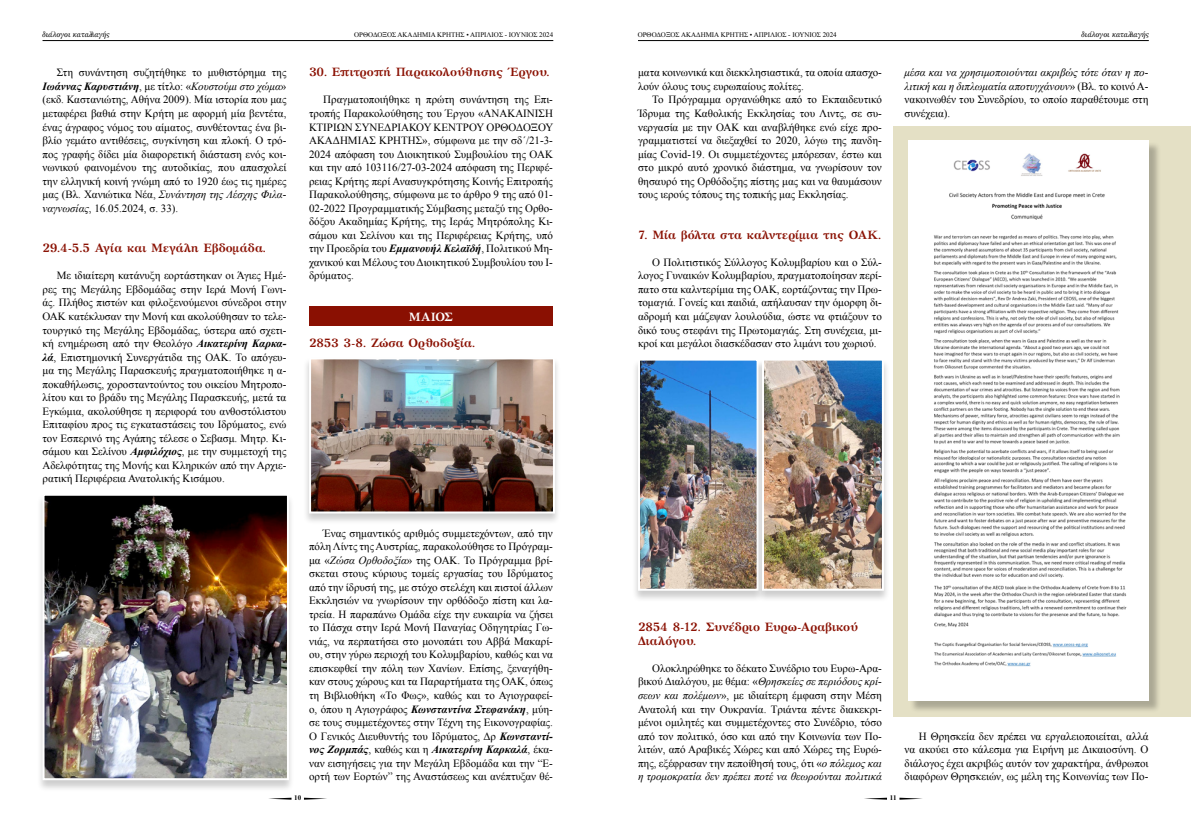
<style>
.page{position:relative;width:1191px;height:823px;background:#fff}
.page>*{position:absolute;margin:0;border:0;box-sizing:border-box;transform-origin:0 0}
.ημερομηνία{font:700 12px/13.5px "GFS Artemisia";color:#8a1002}
.ημερομηνία-2{font:700 12px "GFS Artemisia";letter-spacing:-.01em;color:#fff}
.text{font:11px/13.5px "Times New Roman";color:#000;text-align:justify}
.text-2{font:italic 11px/13.5px "Times New Roman";color:#000;text-align:justify}
.t1{font:8px "GFS Olga";color:#000}
.t2{font:7px "Times New Roman";color:#000}
.t3{font:700 7px "Times New Roman";color:#000}
.s1{font-weight:700;font-style:italic}
.s2{font-style:italic}
.s3{font-style:normal}
</style>
<div class="page">
<svg style="left:304px;top:797px;width:23px;height:2px"></svg>
<svg style="left:269px;top:797px;width:22px;height:2px"></svg>
<svg style="left:899px;top:797px;width:23px;height:2px"></svg>
<svg style="left:864px;top:797px;width:23px;height:2px"></svg>
<hr style="left:43px;top:40px;width:510px;height:1px;background:#000">
<hr style="left:638px;top:40px;width:510px;height:1px;background:#000">
<div style="left:36px;top:493px;width:259px;height:298px;background:#000;opacity:.2"></div>
<img style="left:46px;top:496px;width:240px;height:280px">
<div style="left:43px;top:493px;width:246px;height:286px;border:2px solid #fff"></div>
<div style="left:309px;top:306px;width:244px;height:20px;background:#8a1002"></div>
<div style="left:303px;top:357px;width:258px;height:168px;background:#000;opacity:.2"></div>
<img style="left:312px;top:360px;width:240px;height:150px">
<div style="left:309px;top:357px;width:246px;height:156px;border:2px solid #fff"></div>
<div style="left:632px;top:358px;width:132px;height:244px;background:#000;opacity:.2"></div>
<img style="left:641px;top:361px;width:114px;height:226px">
<div style="left:638px;top:358px;width:120px;height:232px;border:2px solid #fff"></div>
<div style="left:756px;top:358px;width:134px;height:244px;background:#000;opacity:.2"></div>
<img style="left:765px;top:361px;width:116px;height:226px">
<div style="left:762px;top:358px;width:122px;height:232px;border:2px solid #fff"></div>
<div style="left:893px;top:126px;width:298px;height:590px;background:#e4e0c5"></div>
<div style="left:909px;top:141px;width:251px;height:571px;background:#000;opacity:.25"></div>
<img style="left:908px;top:140px;width:240px;height:320px">
<img style="left:908px;top:460px;width:240px;height:240px">
<p class="t1" style="left:42px;top:30px;width:69px">διάλογοι καταλλαγής</p>
<p class="t2" style="left:354px;top:30px;width:201px">OΡΘΟΔΟΞΟΣ ΑΚΑΔΗΜΙΑ ΚΡΗΤΗΣ • ΑΠΡΙΛΙΟΣ - ΙΟΥΝΙΟΣ 2024</p>
<p class="t2" style="left:637px;top:30px;width:201px">OΡΘΟΔΟΞΟΣ ΑΚΑΔΗΜΙΑ ΚΡΗΤΗΣ • ΑΠΡΙΛΙΟΣ - ΙΟΥΝΙΟΣ 2024</p>
<p class="t1" style="left:1081px;top:30px;width:69px">διάλογοι καταλλαγής</p>
<p class="text" style="left:43px;top:66px;width:245px;text-indent:14px">Στη συνάντηση συζητήθηκε το μυθιστόρημα της <span class="s1">Ιωάννας Καρυστιάνη</span>, με τίτλο: «<span class="s2">Κουστούμι στο χώμα</span>» (εκδ. Καστανιώτης, Αθήνα 2009). Μία ιστορία που μας μεταφέρει βαθιά στην Κρήτη με αφορμή μία βεντέτα, ένας άγραφος νόμος του αίματος, συνθέτοντας ένα βι&shy;βλίο γεμάτο αντιθέσεις, συγκίνηση και πλοκή. Ο τρό&shy;πος γραφής δίδει μία διαφορετική διάσταση ενός κοι&shy;νωνικού φαινομένου της αυτοδικίας, που απασχολεί την ελληνική κοινή γνώμη από το 1920 έως τις ημέρες μας (Βλ. Χανιώτικα Νέα, <span class="s2">Συνάντηση της Λέσχης Φιλα&shy;ναγνωσίας</span>, 16.05.2024, σ. 33).</p>
<p class="ημερομηνία" style="left:43px;top:240px;width:225px">29.4-5.5 Αγία και Μεγάλη Εβδομάδα.</p>
<p class="text" style="left:43px;top:268px;width:245px;text-indent:14px">Με ιδιαίτερη κατάνυξη εορτάστηκαν οι Άγιες Ημέ&shy;ρες της Μεγάλης Εβδομάδας στην Ιερά Μονή Γωνι&shy;άς. Πλήθος πιστών και φιλοξενούμενοι σύνεδροι στην ΟΑΚ κατέκλυσαν την Μονή και ακολούθησαν το τελε&shy;τουργικό της Μεγάλης Εβδομάδας, ύστερα από σχετι&shy;κή ενημέρωση από την Θεολόγο <span class="s1">Αικατερίνη Καρκα&shy;λά</span>, Επιστημονική Συνεργάτιδα της ΟΑΚ. Το απόγευ&shy;μα της Μεγάλης Παρασκευής πραγματοποιήθηκε η α&shy;ποκαθήλωσις, χοροσταντούντος του οικείου Μητροπο&shy;λίτου και το βράδυ της Μεγάλης Παρασκευής, μετά τα Εγκώμια, ακολούθησε η περιφορά του ανθοστόλιστου Επιταφίου προς τις εγκαταστάσεις του Ιδρύματος, ενώ τον Εσπερινό της Αγάπης τέλεσε ο Σεβασμ. Μητρ. Κι&shy;σάμου και Σελίνου <span class="s1">Αμφιλόχιος</span>, με την συμμετοχή της Αδελφότητας της Μονής και Κληρικών από την Αρχιε&shy;ρατική Περιφέρεια Ανατολικής Κισάμου.</p>
<p class="ημερομηνία" style="left:309px;top:64px;width:242px">30. Επιτροπή Παρακολούθησης Έργου.</p>
<p class="text" style="left:309px;top:93px;width:246px;text-indent:14px">Πραγματοποιήθηκε η πρώτη συνάντηση της Επι&shy;τροπής Παρακολούθησης του Έργου «ΑΝΑΚΑΙΝΙΣΗ ΚΤΙΡΙΩΝ ΣΥΝΕΔΡΙΑΚΟΥ ΚΕΝΤΡΟΥ ΟΡΘΟΔΟΞΟΥ ΑΚΑΔΗΜΙΑΣ ΚΡΗΤΗΣ», σύμφωνα με την σδ΄/21-3- 2024 απόφαση του Διοικητικού Συμβουλίου της ΟΑΚ και την από 103116/27-03-2024 απόφαση της Περιφέ&shy;ρειας Κρήτης περί Ανασυγκρότησης Κοινής Επιτροπής Παρακολούθησης, σύμφωνα με το άρθρο 9 της από 01- 02-2022 Προγραμματικής Σύμβασης μεταξύ της Ορθο&shy;δόξου Ακαδημίας Κρήτης, της Ιεράς Μητρόπολης Κι&shy;σάμου και Σελίνου και της Περιφέρειας Κρήτης, υπό την Προεδρία του <span class="s1">Εμμανουήλ Κελαϊδή</span>, Πολιτικού Μη&shy;χανικού και Μέλους του Διοικητικού Συμβουλίου του Ι&shy;δρύματος.</p>
<p class="ημερομηνία-2" style="left:409px;top:306px;width:46px">ΜΑΙΟΣ</p>
<p class="ημερομηνία" style="left:309px;top:335px;width:168px">2853 3-8. Ζώσα Ορθοδοξία.</p>
<p class="text-2" style="left:904px;top:66px;width:245px">μέσα και να χρησιμοποιούνται ακριβώς τότε όταν η πο&shy;λιτική και η διπλωματία αποτυγχάνουν<span class="s3">» (Βλ. το κοινό Α&shy;νακοινωθέν του Συνεδρίου, το οποίο παραθέτουμε στη συνέχεια).</span></p>
<p class="text" style="left:638px;top:66px;width:245px">ματα κοινωνικά και διεκκλησιαστικά, τα οποία απασχο&shy;λούν όλους τους ευρωπαίους πολίτες.</p>
<p class="text" style="left:638px;top:93px;width:245px;text-indent:14px">Το Πρόγραμμα οργανώθηκε από το Εκπαιδευτικό Ίδρυμα της Καθολικής Εκκλησίας του Λιντς, σε συ&shy;νεργασία με την ΟΑΚ και αναβλήθηκε ενώ είχε προ&shy;γραμματιστεί να διεξαχθεί το 2020, λόγω της πανδη&shy;μίας Covid-19. Οι συμμετέχοντες μπόρεσαν, έστω και στο μικρό αυτό χρονικό διάστημα, να γνωρίσουν τον θησαυρό της Ορθόδοξης πίστης μας και να θαυμάσουν τους ιερούς τόπους της τοπικής μας Εκκλησίας.</p>
<p class="ημερομηνία" style="left:638px;top:226px;width:244px">7. Μία βόλτα στα καλντερίμια της ΟΑΚ.</p>
<p class="text" style="left:638px;top:255px;width:245px;text-indent:14px">Ο Πολιτιστικός Σύλλογος Κολυμβαρίου και ο Σύλ&shy;λογος Γυναικών Κολυμβαρίου, πραγματοποίησαν περί&shy;πατο στα καλντερίμια της ΟΑΚ, εορτάζοντας την Πρω&shy;τομαγιά. Γονείς και παιδιά, απήλαυσαν την όμορφη δι&shy;αδρομή και μάζεψαν λουλούδια, ώστε να φτιάξουν το δικό τους στεφάνι της Πρωτομαγιάς. Στη συνέχεια, μι&shy;κροί και μεγάλοι διασκέδασαν στο λιμάνι του χωριού.</p>
<p class="text" style="left:309px;top:525px;width:245px;text-indent:14px">Ένας σημαντικός αριθμός συμμετεχόντων, από την πόλη Λίντς της Αυστρίας, παρακολούθησε το Πρόγραμ&shy;μα «<span class="s2">Ζώσα Ορθοδοξία</span>» της ΟΑΚ. Το Πρόγραμμα βρί&shy;σκεται στους κύριους τομείς εργασίας του Ιδρύματος από την ίδρυσή της, με στόχο στελέχη και πιστοί άλλων Εκκλησιών να γνωρίσουν την ορθόδοξο πίστη και λα&shy;τρεία. Η παραπάνω Ομάδα είχε την ευκαιρία να ζήσει το Πάσχα στην Ιερά Μονή Παναγίας Οδηγητρίας Γω&shy;νιάς, να περπατήσει στο μονοπάτι του Αββά Μακαρί&shy;ου, στην γύρω περιοχή του Κολυμβαρίου, καθώς και να επισκεφθεί την πόλη των Χανίων. Επίσης, ξεναγήθη&shy;καν στους χώρους και τα Παραρτήματα της ΟΑΚ, όπως τη Βιβλιοθήκη «Το Φως», καθώς και το Αγιογραφεί&shy;ο, όπου η Αγιογράφος <span class="s1">Κωνσταντίνα Στεφανάκη</span>, μύη&shy;σε τους συμμετέχοντες στην Τέχνη της Εικονογραφίας.<br>Ο Γενικός Διευθυντής του Ιδρύματος, Δρ <span class="s1">Κωνσταντί&shy;νος Ζορμπάς</span>, καθώς και η <span class="s1">Αικατερίνη Καρκαλά</span>, έκα&shy;ναν εισηγήσεις για την Μεγάλη Εβδομάδα και την “Ε&shy;ορτή των Εορτών” της Αναστάσεως και ανέπτυξαν θέ-</p>
<p class="ημερομηνία" style="left:638px;top:619px;width:221px">2854 8-12. Συνέδριο Ευρω-Αραβικού<br>Διαλόγου.</p>
<p class="text" style="left:638px;top:661px;width:245px;text-indent:14px">Ολοκληρώθηκε το δέκατο Συνέδριο του Ευρω-Αρα&shy;βικού Διαλόγου, με θέμα: «<span class="s2">Θρησκείες σε περιόδους κρί&shy;σεων και πολέμων</span>», με ιδιαίτερη έμφαση στην Μέση Ανατολή και την Ουκρανία. Τριάντα πέντε διακεκρι&shy;μένοι ομιλητές και συμμετέχοντες στο Συνέδριο, τόσο από τον πολιτικό, όσο και από την Κοινωνία των Πο&shy;λιτών, από Αραβικές Χώρες και από Χώρες της Ευρώ&shy;πης, εξέφρασαν την πεποίθησή τους, ότι «<span class="s2">ο πόλεμος και η τρομοκρατία δεν πρέπει ποτέ να θεωρούνται πολιτικά</span></p>
<p class="t3" style="left:294px;top:792px;width:8px">10</p>
<p class="t3" style="left:890px;top:792px;width:8px">11</p>
<p class="text" style="left:904px;top:728px;width:245px;text-indent:14px">Η Θρησκεία δεν πρέπει να εργαλειοποιείται, αλλά να ακούει στο κάλεσμα για Ειρήνη με Δικαιοσύνη. Ο διάλογος έχει ακριβώς αυτόν τον χαρακτήρα, άνθρωποι διαφόρων Θρησκειών, ως μέλη της Κοινωνίας των Πο-</p>
</div>
